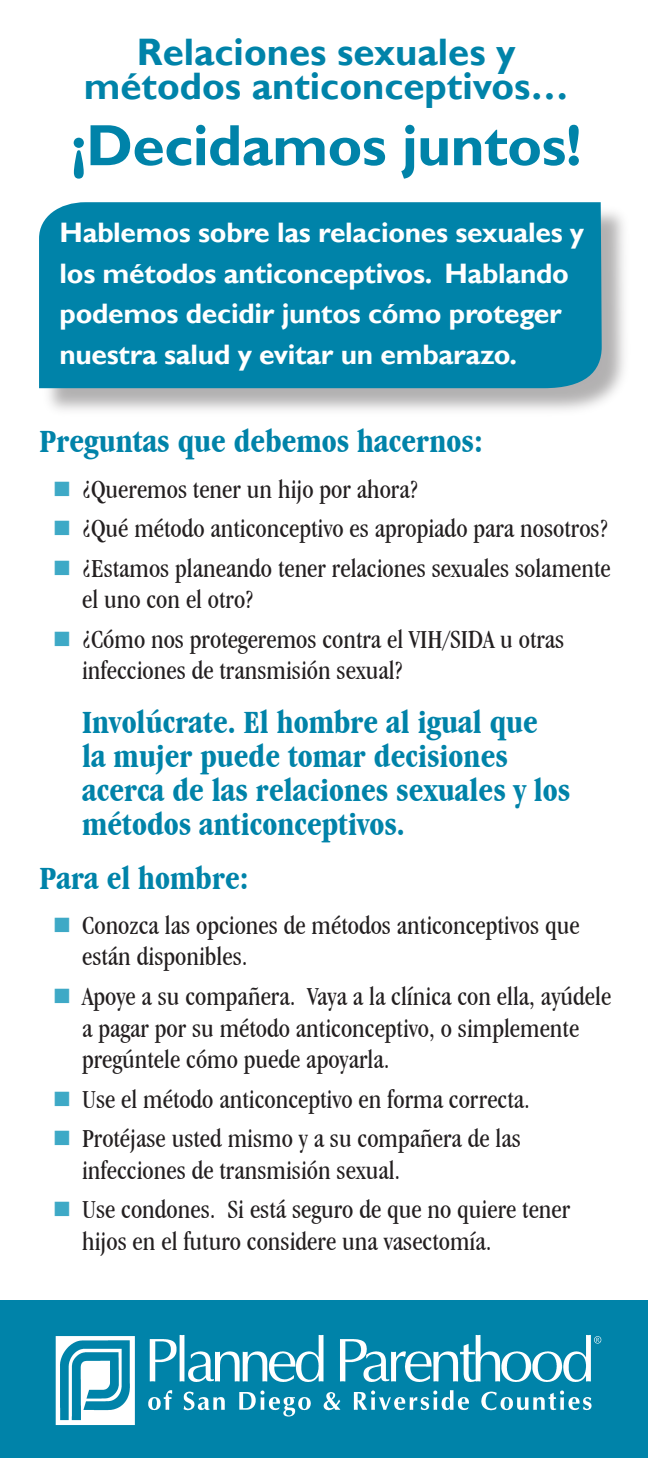
<style>
.page{position:relative;width:648px;height:1458px;background:#fff}
.page>*{position:absolute;margin:0;border:0;box-sizing:border-box;transform-origin:0 0}
.t1{font:700 58.5px "Gill Sans";letter-spacing:-.01em;color:#0083a9}
.t2{font:700 38.25px/33.8px "Gill Sans";color:#0083a9;text-align:center}
.t3{font:700 condensed 33.75px/33.8px "Garamond IT Cby BT";color:#0083a9}
.t4{font:700 28.12px/40.5px "Gill Sans";letter-spacing:-.01em;color:#fff}
.t5{font:condensed 27px/31.5px "Garamond IT Cby BT";color:#231f20}
.s1{color:#3ea9c6}
</style>
<div class="page">
<div style="left:40px;top:203px;width:592px;height:216px;background:#231f20;opacity:.35"></div>
<div style="left:39px;top:202px;width:563px;height:186px;background:#0083a9"></div>
<div style="left:0;top:1300px;width:648px;height:158px;background:#0083a9"></div>
<img style="left:55px;top:1335px;width:547px;height:90px">
<h2 class="t2" style="left:84px;top:36px;width:487px">Relaciones sexuales y métodos anticonceptivos…</h2>
<h1 class="t1" style="left:71px;top:110px;width:512px">¡Decidamos juntos!</h1>
<p class="t4" style="left:60px;top:213px;width:526px">Hablemos sobre las relaciones sexuales y los métodos anticonceptivos. Hablando podemos decidir juntos cómo proteger nuestra salud y evitar un embarazo.</p>
<p class="t3" style="left:39px;top:424px;width:445px">Preguntas que debemos hacernos:</p>
<p class="t5" style="left:53px;top:473px;width:367px"><span class="s1">■</span> ¿Queremos tener un hijo por ahora?</p>
<p class="t5" style="left:53px;top:513px;width:557px"><span class="s1">■</span> ¿Qué método anticonceptivo es apropiado para nosotros?</p>
<p class="t5" style="left:82px;top:552px;width:530px;text-indent:-29px"><span class="s1">■</span> ¿Estamos planeando tener relaciones sexuales solamente el uno con el otro?</p>
<p class="t5" style="left:82px;top:623px;width:484px;text-indent:-29px"><span class="s1">■</span> ¿Cómo nos protegeremos contra el VIH/SIDA u otras infecciones de transmisión sexual?</p>
<p class="t3" style="left:82px;top:705px;width:490px">Involúcrate. El hombre al igual que<br>la mujer puede tomar decisiones acerca de las relaciones sexuales y los métodos anticonceptivos.</p>
<p class="t3" style="left:39px;top:860px;width:211px">Para el hombre:</p>
<p class="t5" style="left:82px;top:909px;width:499px;text-indent:-29px"><span class="s1">■</span> Conozca las opciones de métodos anticonceptivos que están disponibles.</p>
<p class="t5" style="left:82px;top:980px;width:531px;text-indent:-29px"><span class="s1">■</span> Apoye a su compañera. Vaya a la clínica con ella, ayúdele a pagar por su método anticonceptivo, o simplemente pregúntele cómo puede apoyarla.</p>
<p class="t5" style="left:53px;top:1083px;width:479px"><span class="s1">■</span> Use el método anticonceptivo en forma correcta.</p>
<p class="t5" style="left:82px;top:1123px;width:440px;text-indent:-29px"><span class="s1">■</span> Protéjase usted mismo y a su compañera de las infecciones de transmisión sexual.</p>
<p class="t5" style="left:82px;top:1194px;width:490px;text-indent:-29px"><span class="s1">■</span> Use condones. Si está seguro de que no quiere tener hijos en el futuro considere una vasectomía.</p>
</div>
